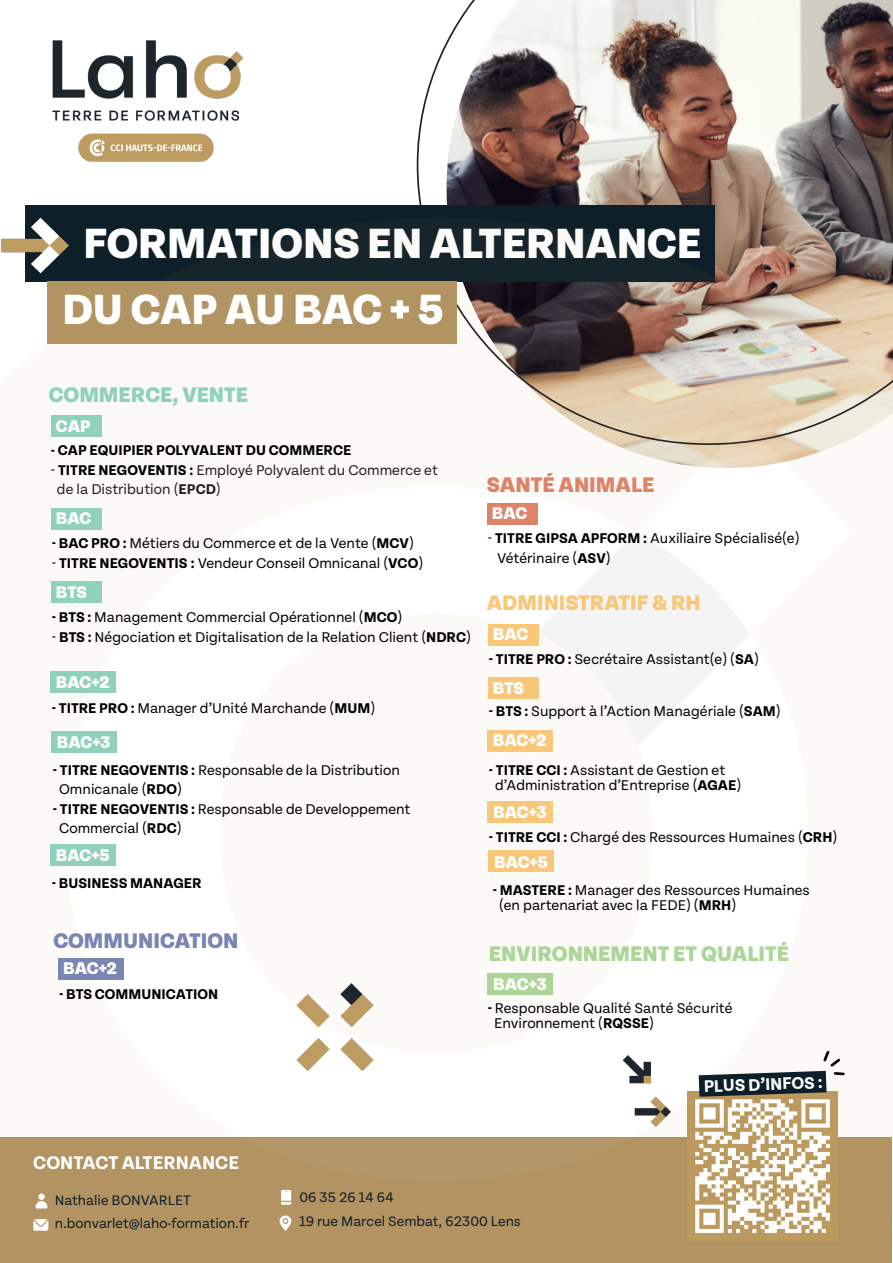
<style>
.page{position:relative;width:893px;height:1263px;background:#fff}
.page>*{position:absolute;margin:0;border:0;box-sizing:border-box;transform-origin:0 0}
.t1{font:800 45px "Tenon";color:#fff}
.t2{font:800 22.5px "Tenon";color:#acd698}
.t3{font:800 22.5px "Tenon";color:#f9c779}
.t4{font:800 22.5px "Tenon";color:#90d1bb}
.t5{font:800 22.5px "Tenon";color:#7b85b4}
.t6{font:800 22.5px "Tenon";color:#df8369}
.t7{font:700 19.5px "Tenon";color:#fff}
.t8{font:800 18px "Tenon";color:#fff}
.t9{font:700 17.85px "Tenon";color:#fff}
.t10{font:15px/19.5px "Tenon";color:#000001}
.t11{font:15px/19.5px "Tenon";color:#231f20}
.t12{font:700 15px "Tenon";color:#000001}
.t13{font:14.55px "Tenon";color:#0e1f2a}
.s1{color:#000001}
.s2{font-weight:700;color:#000001}
.s3{font-weight:700}
</style>
<div class="page">
<img style="left:52px;top:40px;width:192px;height:122px">
<svg style="left:417px;top:0;width:476px;height:177px"></svg>
<img style="left:0;top:177px;width:893px;height:1086px">
<div style="left:47px;top:281px;width:410px;height:62px;background:#b29362"></div>
<div style="left:38px;top:1193px;width:7px;height:7px;background:#fff;border-radius:50%"></div>
<svg style="left:36px;top:1201px;width:11px;height:7px"></svg>
<svg style="left:33px;top:1219px;width:15px;height:12px"></svg>
<svg style="left:281px;top:1190px;width:10px;height:15px"></svg>
<svg style="left:280px;top:1215px;width:11px;height:16px"></svg>
<div style="left:51px;top:416px;width:50px;height:21px;background:#90d1bb"></div>
<div style="left:51px;top:508px;width:50px;height:21px;background:#90d1bb"></div>
<div style="left:51px;top:581px;width:50px;height:22px;background:#90d1bb"></div>
<div style="left:51px;top:671px;width:65px;height:22px;background:#90d1bb"></div>
<div style="left:52px;top:731px;width:65px;height:22px;background:#90d1bb"></div>
<div style="left:51px;top:844px;width:65px;height:22px;background:#90d1bb"></div>
<div style="left:58px;top:958px;width:65px;height:21px;background:#7b85b4"></div>
<div style="left:487px;top:503px;width:50px;height:21px;background:#df8369"></div>
<div style="left:488px;top:624px;width:50px;height:21px;background:#f9c779"></div>
<div style="left:488px;top:677px;width:50px;height:22px;background:#f9c779"></div>
<div style="left:488px;top:730px;width:65px;height:21px;background:#f9c779"></div>
<div style="left:488px;top:801px;width:65px;height:22px;background:#f9c779"></div>
<div style="left:489px;top:851px;width:65px;height:21px;background:#f9c779"></div>
<div style="left:488px;top:973px;width:65px;height:22px;background:#acd698"></div>
<img style="left:688px;top:1091px;width:149px;height:149px">
<svg style="left:699px;top:1071px;width:127px;height:26px;background:#333d40"></svg>
<img style="left:812px;top:1044px;width:40px;height:41px">
<img style="left:612px;top:1056px;width:70px;height:70px">
<img style="left:291px;top:984px;width:87px;height:87px">
<p class="t1" style="left:83px;top:219px;width:620px">FORMATIONS EN ALTERNANCE</p>
<p class="t1" style="left:62px;top:285px;width:383px">DU CAP AU BAC + 5</p>
<p class="t4" style="left:49px;top:383px;width:201px">COMMERCE, VENTE</p>
<p class="t12" style="left:51px;top:442px;width:302px">- CAP EQUIPIER POLYVALENT DU COMMERCE</p>
<p class="t11" style="left:57px;top:460px;width:382px;text-indent:-6px"><span class="s1">-</span> <span class="s2">TITRE NEGOVENTIS :</span> Employé Polyvalent du Commerce et de la Distribution (<span class="s3">EPCD</span>)</p>
<p class="t8" style="left:56px;top:417px;width:36px">CAP</p>
<p class="t8" style="left:56px;top:509px;width:37px">BAC</p>
<p class="t10" style="left:52px;top:534px;width:364px"><span class="s3">- BAC PRO :</span> Métiers du Commerce et de la Vente (<span class="s3">MCV</span>)</p>
<p class="t10" style="left:52px;top:553px;width:373px">- <span class="s3">TITRE NEGOVENTIS :</span> Vendeur Conseil Omnicanal (<span class="s3">VCO</span>)</p>
<p class="t8" style="left:56px;top:582px;width:33px">BTS</p>
<p class="t10" style="left:52px;top:608px;width:352px"><span class="s3">- BTS :</span> Management Commercial Opérationnel (<span class="s3">MCO</span>)</p>
<p class="t10" style="left:52px;top:628px;width:421px">- <span class="s3">BTS :</span> Négociation et Digitalisation de la Relation Client (<span class="s3">NDRC</span>)</p>
<p class="t8" style="left:56px;top:672px;width:55px">BAC+2</p>
<p class="t10" style="left:52px;top:698px;width:325px"><span class="s3">- TITRE PRO :</span> Manager d’Unité Marchande (<span class="s3">MUM</span>)</p>
<p class="t8" style="left:57px;top:732px;width:55px">BAC+3</p>
<p class="t10" style="left:59px;top:760px;width:342px;text-indent:-6px"><span class="s3">- TITRE NEGOVENTIS :</span> Responsable de la Distribution<br>Omnicanale (<span class="s3">RDO</span>)</p>
<p class="t10" style="left:59px;top:799px;width:353px;text-indent:-6px"><span class="s3">- TITRE NEGOVENTIS :</span> Responsable de Developpement<br>Commercial (<span class="s3">RDC</span>)</p>
<p class="t8" style="left:56px;top:845px;width:55px">BAC+5</p>
<p class="t12" style="left:52px;top:875px;width:151px">- BUSINESS MANAGER</p>
<p class="t5" style="left:53px;top:929px;width:187px">COMMUNICATION</p>
<p class="t8" style="left:63px;top:959px;width:55px">BAC+2</p>
<p class="t12" style="left:59px;top:986px;width:161px">- BTS COMMUNICATION</p>
<p class="t6" style="left:487px;top:473px;width:169px">SANTÉ ANIMALE</p>
<p class="t8" style="left:492px;top:504px;width:37px">BAC</p>
<p class="t10" style="left:497px;top:529px;width:304px;text-indent:-9px">- <span class="s3">TITRE GIPSA APFORM :</span> Auxiliaire Spécialisé(e)<br>Vétérinaire (<span class="s3">ASV</span>)</p>
<p class="t3" style="left:487px;top:590px;width:215px">ADMINISTRATIF &amp; RH</p>
<p class="t8" style="left:493px;top:625px;width:37px">BAC</p>
<p class="t10" style="left:489px;top:650px;width:271px"><span class="s3">- TITRE PRO :</span> Secrétaire Assistant(e) (<span class="s3">SA</span>)</p>
<p class="t8" style="left:493px;top:678px;width:33px">BTS</p>
<p class="t10" style="left:489px;top:702px;width:293px"><span class="s3">- BTS :</span> Support à l’Action Managériale (<span class="s3">SAM</span>)</p>
<p class="t8" style="left:493px;top:731px;width:55px">BAC+2</p>
<p class="t10" style="left:495px;top:763px;width:248px;line-height:15px;text-indent:-6px"><span class="s3">- TITRE CCI :</span> Assistant de Gestion et d’Administration d’Entreprise (<span class="s3">AGAE</span>)</p>
<p class="t8" style="left:493px;top:803px;width:55px">BAC+3</p>
<p class="t10" style="left:489px;top:828px;width:350px"><span class="s3">- TITRE CCI :</span> Chargé des Ressources Humaines (<span class="s3">CRH</span>)</p>
<p class="t8" style="left:494px;top:853px;width:55px">BAC+5</p>
<p class="t10" style="left:493px;top:881px;width:318px"><span class="s3">- MASTERE :</span> Manager des Ressources Humaines</p>
<p class="t10" style="left:499px;top:896px;width:239px">(en partenariat avec la FEDE) (<span class="s3">MRH</span>)</p>
<p class="t2" style="left:489px;top:941px;width:302px">ENVIRONNEMENT ET QUALITÉ</p>
<p class="t8" style="left:493px;top:975px;width:55px">BAC+3</p>
<p class="t10" style="left:494px;top:1001px;width:240px;line-height:15px;text-indent:-6px"><span class="s3">-</span> Responsable Qualité Santé Sécurité<br>Environnement (<span class="s3">RQSSE</span>)</p>
<p class="t9" style="left:703px;top:1077px;width:120px;rotate:-2deg">PLUS D’INFOS :</p>
<p class="t7" style="left:33px;top:1152px;width:207px">CONTACT ALTERNANCE</p>
<p class="t13" style="left:55px;top:1193px;width:138px">Nathalie BONVARLET</p>
<p class="t13" style="left:55px;top:1215px;width:196px">n.bonvarlet@laho-formation.fr</p>
<p class="t13" style="left:299px;top:1189px;width:96px">06 35 26 14 64</p>
<p class="t13" style="left:299px;top:1213px;width:223px">19 rue Marcel Sembat, 62300 Lens</p>
</div>
